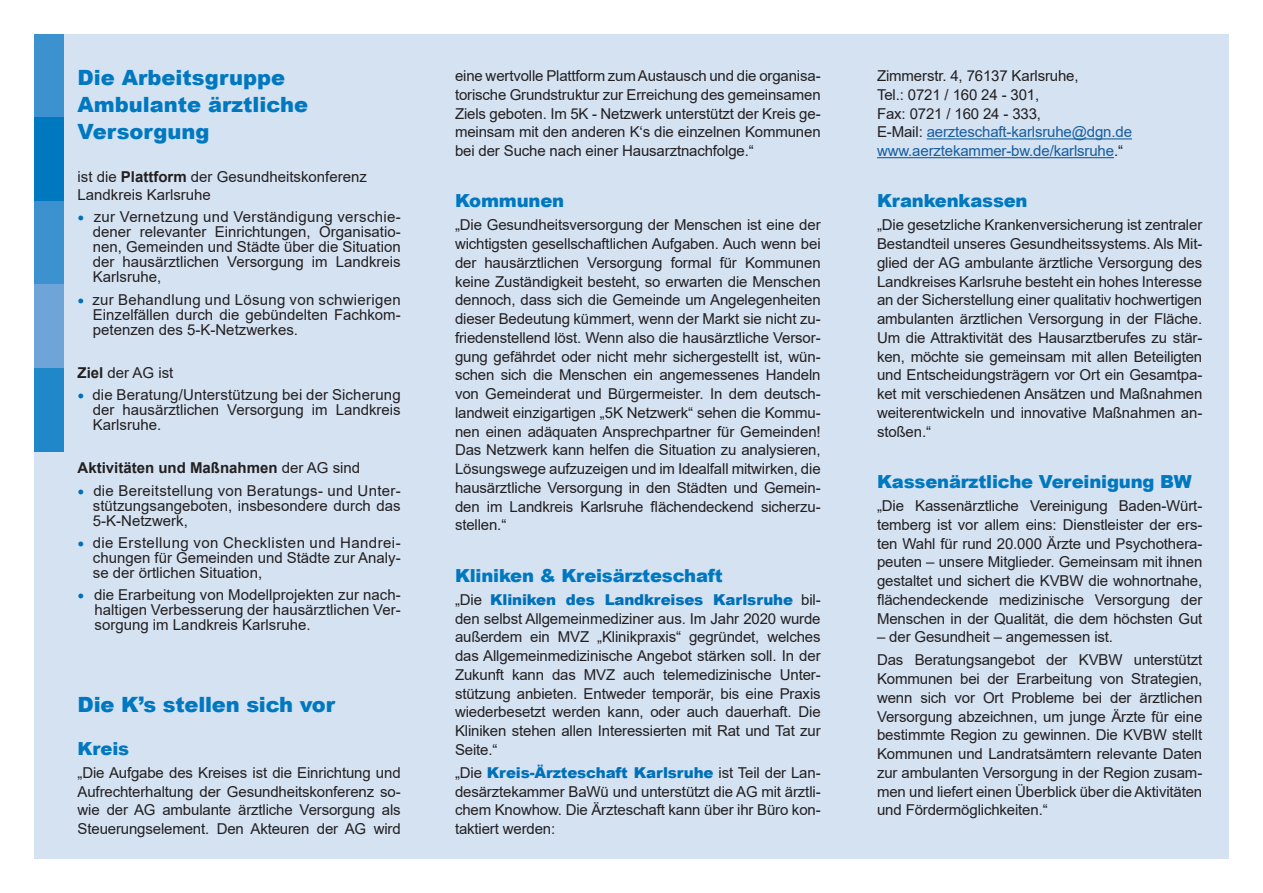
<style>
.page{position:relative;width:1263px;height:893px;background:#fff}
.page>*{position:absolute;margin:0;border:0;box-sizing:border-box;transform-origin:0 0}
.Unterüberschrift{font:900 21px "Arial";color:#0078c0}
.Überschrift{font:900 21px "Arial";letter-spacing:-.01em;color:#0078c0}
.Überschrift-2{font:900 18px "Arial";letter-spacing:-.01em;color:#0078c0}
.Überschrift-3{font:15px/18.8px "Arial";letter-spacing:-.01em;color:#231f20;text-align:justify}
.Unterüberschrift-2{font:15px/15px "Arial";color:#231f20}
.Unterüberschrift-3{font:15px "Arial";letter-spacing:.02em;color:#231f20}
.Überschrift-4{font:15px "Arial";letter-spacing:-.01em;color:#175d9e}
.Unterüberschrift-4{font:15px "Arial";letter-spacing:.03em;color:#231f20}
.Unterüberschrift-5{font:700 15px "Arial";color:#231f20}
.s1{font-weight:700}
.s2{font-size:19.5px;color:#0070b8}
.s3{font-weight:400}
.s4{font-weight:900;color:#0070b8}
.s5{color:#231f20}
</style>
<div class="page">
<div style="left:34px;top:34px;width:1195px;height:825px;background:#d4e2f2"></div>
<div style="left:34px;top:34px;width:30px;height:83px;background:#3c92cf"></div>
<div style="left:34px;top:201px;width:30px;height:83px;background:#3c92cf"></div>
<div style="left:34px;top:284px;width:30px;height:84px;background:#6fa4d8"></div>
<div style="left:34px;top:117px;width:30px;height:84px;background:#0078c0"></div>
<div style="left:34px;top:368px;width:30px;height:83px;background:#2088c9"></div>
<hr style="left:927px;top:138px;width:205px;height:1px;background:#175d9e">
<hr style="left:877px;top:157px;width:237px;height:1px;background:#175d9e">
<p class="Unterüberschrift" style="left:78px;top:62px;width:209px">Die Arbeitsgruppe</p>
<p class="Unterüberschrift" style="left:78px;top:89px;width:232px">Ambulante ärztliche</p>
<p class="Unterüberschrift" style="left:78px;top:116px;width:133px">Versorgung</p>
<p class="Unterüberschrift-2" style="left:78px;top:168px;width:291px;line-height:18px">ist die <span class="s1">Plattform</span> der Gesundheitskonferenz<br>Landkreis Karlsruhe</p>
<p class="Unterüberschrift-3" style="left:78px;top:207px;width:325px"><span class="s2">•</span> zur Vernetzung und Verständigung verschie-</p>
<p class="Unterüberschrift-2" style="left:93px;top:225px;width:309px;text-align:justify">dener relevanter Einrichtungen, Organisatio&shy;nen, Gemeinden und Städte über die Situation der hausärztlichen Versorgung im Landkreis Karlsruhe,</p>
<p class="Unterüberschrift-3" style="left:78px;top:289px;width:325px"><span class="s2">•</span> zur Behandlung und Lösung von schwierigen</p>
<p class="Unterüberschrift-2" style="left:93px;top:307px;width:309px">Einzelfällen durch die gebündelten Fachkom&shy;petenzen des 5-K-Netzwerkes.</p>
<p class="Unterüberschrift-2" style="left:78px;top:365px;width:97px"><span class="s1">Ziel</span> der AG ist</p>
<p class="Unterüberschrift-2" style="left:78px;top:387px;width:325px"><span class="s2">•</span> die Beratung/Unterstützung bei der Sicherung</p>
<p class="Unterüberschrift-2" style="left:93px;top:402px;width:309px">der hausärztlichen Versorgung im Landkreis<br>Karlsruhe.</p>
<p class="Unterüberschrift-5" style="left:78px;top:458px;width:284px">Aktivitäten und Maßnahmen <span class="s3">der AG sind</span></p>
<p class="Unterüberschrift-3" style="left:78px;top:480px;width:325px"><span class="s2">•</span> die Bereitstellung von Beratungs- und Unter-</p>
<p class="Unterüberschrift-2" style="left:93px;top:498px;width:309px">stützungsangeboten, insbesondere durch das<br>5-K-Netzwerk,</p>
<p class="Unterüberschrift-4" style="left:78px;top:532px;width:325px"><span class="s2">•</span> die Erstellung von Checklisten und Handrei-</p>
<p class="Unterüberschrift-2" style="left:93px;top:550px;width:309px">chungen für Gemeinden und Städte zur Analy&shy;se der örtlichen Situation,</p>
<p class="Unterüberschrift-2" style="left:78px;top:587px;width:325px"><span class="s2">•</span> die Erarbeitung von Modellprojekten zur nach-</p>
<p class="Unterüberschrift-2" style="left:95px;top:602px;width:308px">haltigen Verbesserung der hausärztlichen Ver&shy;sorgung im Landkreis Karlsruhe.</p>
<p class="Überschrift" style="left:78px;top:690px;width:259px">Die K’s stellen sich vor</p>
<p class="Überschrift-2" style="left:78px;top:735px;width:53px">Kreis</p>
<p class="Überschrift-3" style="left:78px;top:763px;width:325px">„Die Aufgabe des Kreises ist die Einrichtung und Aufrechterhaltung der Gesundheitskonferenz so&shy;wie der AG ambulante ärztliche Versorgung als Steuerungselement. Den Akteuren der AG wird</p>
<p class="Überschrift-3" style="left:455px;top:66px;width:367px">eine wertvolle Plattform zum Austausch und die organisa&shy;torische Grundstruktur zur Erreichung des gemeinsamen Ziels geboten. Im 5K - Netzwerk unterstützt der Kreis ge&shy;meinsam mit den anderen K‘s die einzelnen Kommunen bei der Suche nach einer Hausarztnachfolge.“</p>
<p class="Überschrift-2" style="left:455px;top:188px;width:111px">Kommunen</p>
<p class="Überschrift-3" style="left:455px;top:216px;width:367px">„Die Gesundheitsversorgung der Menschen ist eine der wichtigsten gesellschaftlichen Aufgaben. Auch wenn bei der hausärztlichen Versorgung formal für Kommunen keine Zuständigkeit besteht, so erwarten die Menschen dennoch, dass sich die Gemeinde um Angelegenheiten dieser Bedeutung kümmert, wenn der Markt sie nicht zu&shy;friedenstellend löst. Wenn also die hausärztliche Versor&shy;gung gefährdet oder nicht mehr sichergestellt ist, wün&shy;schen sich die Menschen ein angemessenes Handeln von Gemeinderat und Bürgermeister. In dem deutsch&shy;landweit einzigartigen „5K Netzwerk“ sehen die Kommu&shy;nen einen adäquaten Ansprechpartner für Gemeinden!<br>Das Netzwerk kann helfen die Situation zu analysieren, Lösungswege aufzuzeigen und im Idealfall mitwirken, die hausärztliche Versorgung in den Städten und Gemein&shy;den im Landkreis Karlsruhe flächendeckend sicherzu&shy;stellen.“</p>
<p class="Überschrift-2" style="left:455px;top:562px;width:269px">Kliniken &amp; Kreisärzteschaft</p>
<p class="Überschrift-3" style="left:455px;top:590px;width:367px">„Die <span class="s4">Kliniken des Landkreises Karlsruhe</span> bil&shy;den selbst Allgemeinmediziner aus. Im Jahr 2020 wurde außerdem ein MVZ „Klinikpraxis“ gegründet, welches das Allgemeinmedizinische Angebot stärken soll. In der Zukunft kann das MVZ auch telemedizinische Unter&shy;stützung anbieten. Entweder temporär, bis eine Praxis wiederbesetzt werden kann, oder auch dauerhaft. Die Kliniken stehen allen Interessierten mit Rat und Tat zur Seite.“</p>
<p class="Überschrift-3" style="left:455px;top:763px;width:367px">„Die <span class="s4">Kreis-Ärzteschaft Karlsruhe</span> ist Teil der Lan&shy;desärztekammer BaWü und unterstützt die AG mit ärztli&shy;chem Knowhow. Die Ärzteschaft kann über ihr Büro kon&shy;taktiert werden:</p>
<p class="Überschrift-3" style="left:877px;top:66px;width:203px">Zimmerstr. 4, 76137 Karlsruhe,</p>
<p class="Überschrift-3" style="left:877px;top:85px;width:164px">Tel.: 0721 / 160 24 - 301,</p>
<p class="Überschrift-3" style="left:877px;top:104px;width:166px">Fax: 0721 / 160 24 - 333,</p>
<p class="Überschrift-4" style="left:877px;top:122px;width:256px"><span class="s5">E-Mail:</span> aerzteschaft-karlsruhe@dgn.de</p>
<p class="Überschrift-4" style="left:877px;top:140px;width:247px">www.aerztekammer-bw.de/karlsruhe<span class="s5">.“</span></p>
<p class="Überschrift-2" style="left:877px;top:188px;width:152px">Krankenkassen</p>
<p class="Überschrift-3" style="left:877px;top:216px;width:327px">„Die gesetzliche Krankenversicherung ist zentraler Bestandteil unseres Gesundheitssystems. Als Mit&shy;glied der AG ambulante ärztliche Versorgung des Landkreises Karlsruhe besteht ein hohes Interesse an der Sicherstellung einer qualitativ hochwertigen ambulanten ärztlichen Versorgung in der Fläche.<br>Um die Attraktivität des Hausarztberufes zu stär&shy;ken, möchte sie gemeinsam mit allen Beteiligten und Entscheidungsträgern vor Ort ein Gesamtpa&shy;ket mit verschiedenen Ansätzen und Maßnahmen weiterentwickeln und innovative Maßnahmen an&shy;stoßen.“</p>
<p class="Überschrift-2" style="left:877px;top:469px;width:316px">Kassenärztliche Vereinigung BW</p>
<p class="Überschrift-3" style="left:877px;top:496px;width:327px">„Die Kassenärztliche Vereinigung Baden-Würt&shy;temberg ist vor allem eins: Dienstleister der ers&shy;ten Wahl für rund 20.000 Ärzte und Psychothera&shy;peuten – unsere Mitglieder. Gemeinsam mit ihnen gestaltet und sichert die KVBW die wohnortnahe, flächendeckende medizinische Versorgung der Menschen in der Qualität, die dem höchsten Gut</p>
<p class="Überschrift-3" style="left:877px;top:628px;width:238px">– der Gesundheit – angemessen ist.</p>
<p class="Überschrift-3" style="left:877px;top:651px;width:327px">Das Beratungsangebot der KVBW unterstützt Kommunen bei der Erarbeitung von Strategien, wenn sich vor Ort Probleme bei der ärztlichen Versorgung abzeichnen, um junge Ärzte für eine bestimmte Region zu gewinnen. Die KVBW stellt Kommunen und Landratsämtern relevante Daten zur ambulanten Versorgung in der Region zusam&shy;men und liefert einen Überblick über die Aktivitäten und Fördermöglichkeiten.“</p>
</div>
